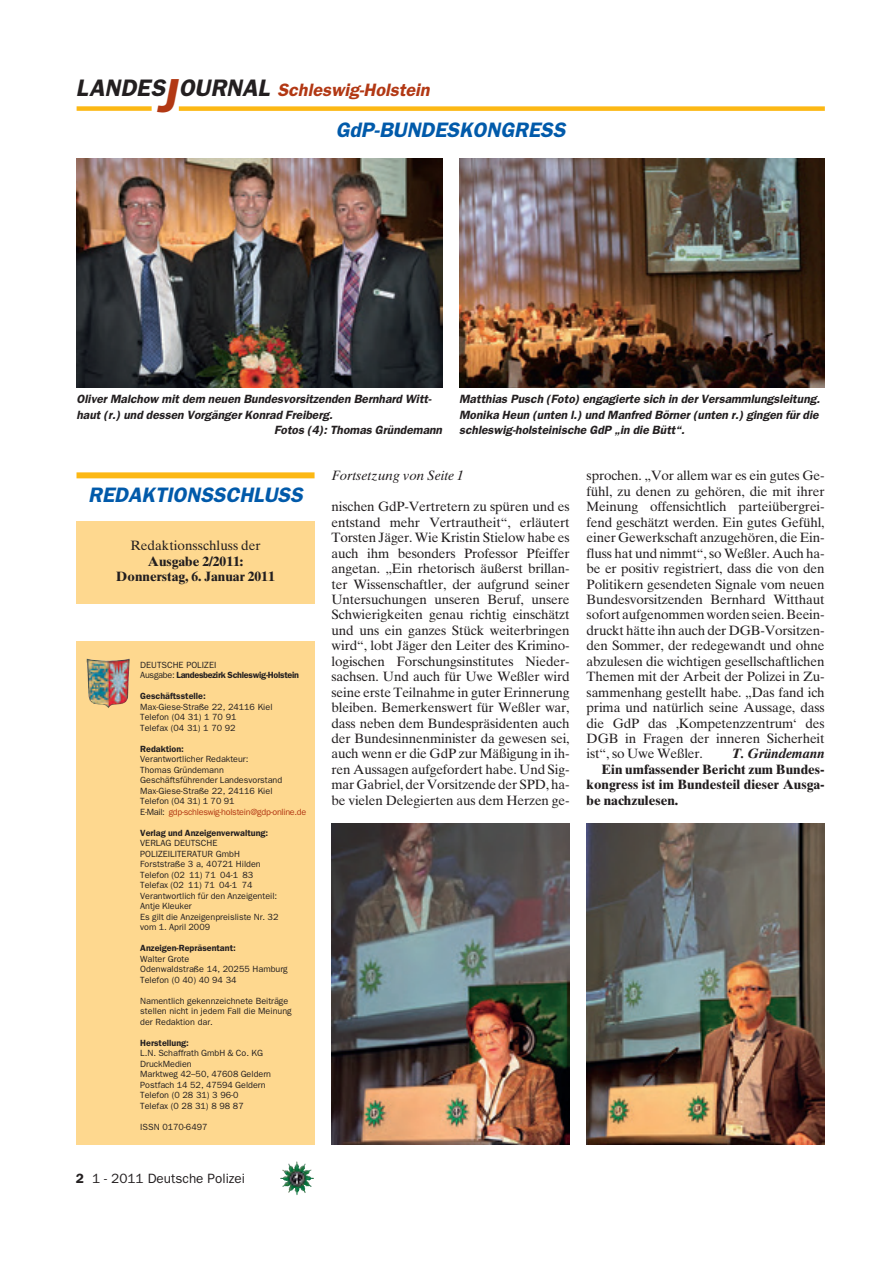
<style>
.page{position:relative;width:893px;height:1263px;background:#fff}
.page>*{position:absolute;margin:0;border:0;box-sizing:border-box;transform-origin:0 0}
.t1{font:21px "Franklin Gothic Demi Oblique OV GFIVOC";color:#015aaa}
.t2{font:18px "Franklin Gothic Demi Oblique OV GFIVOC";color:#b23814}
.t3{font:13.5px/15.5px "Times Ten Roman OV ZEIVOC";letter-spacing:-.015em;color:#231f20;text-align:justify}
.t4{font:13.5px/15.5px "Times Ten Bold OV BFIVOC";color:#231f20;text-align:justify}
.t5{font:13.5px "Franklin Gothic Book OV EFIVOC";color:#231f20}
.t6{font:13.5px "Times Ten Italic OV YEIVOC";color:#231f20}
.t7{font:13.5px "Times Ten Bold Italic OV CFIVOC";letter-spacing:-.015em;color:#231f20}
.t8{font:12px/15.5px "Franklin Gothic Demi Oblique OV GFIVOC";color:#231f20;text-align:justify}
.t9{font:9px/10.5px "Franklin Gothic Book OV EFIVOC";color:#231f20}
.t10{font:9px "Franklin Gothic Demi OV DFIVOC";color:#231f20}
.t11{font:9px "Franklin Gothic Demi OV DFIVOC";letter-spacing:-.03em;color:#231f20}
.s1{font-size:24px;color:#231f20}
.s2{font-size:48px}
.s3{font-family:"Franklin Gothic Book OV EFIVOC"}
.s4{color:#b23814}
.s5{font-family:"Franklin Gothic Demi OV DFIVOC"}
</style>
<div class="page">
<img style="left:282px;top:1163px;width:32px;height:32px">
<div style="left:77px;top:641px;width:238px;height:503px;background:#fed88f"></div>
<img style="left:87px;top:659px;width:43px;height:49px">
<div style="left:77px;top:106px;width:75px;height:5px;background:#fcb814"></div>
<div style="left:179px;top:106px;width:646px;height:5px;background:#fcb814"></div>
<img style="left:77px;top:158px;width:365px;height:230px">
<img style="left:332px;top:824px;width:238px;height:320px">
<img style="left:587px;top:824px;width:238px;height:320px">
<img style="left:459px;top:158px;width:366px;height:230px">
<div style="left:77px;top:472px;width:238px;height:6px;background:#fcb814"></div>
<div style="left:77px;top:521px;width:238px;height:83px;background:#fed88f"></div>
<h2 class="t2" style="left:76px;top:83px;width:355px"><span class="s1">LANDES</span><span class="s2">J</span><span class="s1">OURNAL</span> Schleswig-Holstein</h2>
<h1 class="t1" style="left:336px;top:121px;width:231px">GdP-BUNDESKONGRESS</h1>
<p class="t8" style="left:77px;top:392px;width:357px">Oliver Malchow mit dem neuen Bundesvorsitzenden Bernhard Witt-</p>
<p class="t8" style="left:77px;top:408px;width:258px">haut (r.) und dessen Vorgänger Konrad Freiberg.</p>
<p class="t8" style="left:274px;top:423px;width:169px">Fotos (4): Thomas Gründemann</p>
<p class="t8" style="left:459px;top:392px;width:362px">Matthias Pusch (Foto) engagierte sich in der Versammlungsleitung.<br>Monika Heun (unten l.) und Manfred Börner (unten r.) gingen für die schleswig-holsteinische GdP „in die Bütt“.</p>
<h1 class="t1" style="left:88px;top:487px;width:216px">REDAKTIONSSCHLUSS</h1>
<p class="t3" style="left:130px;top:539px;width:132px">Redaktionsschluss der</p>
<p class="t4" style="left:116px;top:555px;width:160px;text-align:center">Ausgabe 2/2011:<br>Donnerstag, 6. Januar 2011</p>
<p class="t9" style="left:140px;top:660px;width:78px">DEUTSCHE POLIZEI</p>
<p class="t11" style="left:140px;top:672px;width:160px"><span class="s3">Ausgabe:</span> Landesbezirk Schleswig-Holstein</p>
<p class="t10" style="left:140px;top:693px;width:67px">Geschäftsstelle:</p>
<p class="t9" style="left:140px;top:702px;width:134px">Max-Giese-Straße 22, 24116 Kiel<br>Telefon (04 31) 1 70 91<br>Telefax (04 31) 1 70 92</p>
<p class="t10" style="left:140px;top:745px;width:45px">Redaktion:</p>
<p class="t9" style="left:140px;top:755px;width:168px">Verantwortlicher Redakteur:<br>Thomas Gründemann<br>Geschäftsführender Landesvorstand<br>Max-Giese-Straße 22, 24116 Kiel<br>Telefon (04 31) 1 70 91<br>E-Mail: <span class="s4">gdp-schleswig-holstein@gdp-online.de</span></p>
<p class="t10" style="left:140px;top:829px;width:129px">Verlag und Anzeigenverwaltung:</p>
<p class="t9" style="left:140px;top:839px;width:140px">VERLAG DEUTSCHE<br>POLIZEILITERATUR GmbH<br>Forststraße 3 a, 40721 Hilden<br>Telefon (02 11) 71 04-1 83<br>Telefax (02 11) 71 04-1 74<br>Verantwortlich für den Anzeigenteil:<br>Antje Kleuker<br>Es gilt die Anzeigenpreisliste Nr. 32 vom 1. April 2009</p>
<p class="t10" style="left:140px;top:945px;width:97px">Anzeigen-Repräsentant:</p>
<p class="t9" style="left:140px;top:954px;width:149px">Walter Grote<br>Odenwaldstraße 14, 20255 Hamburg<br>Telefon (0 40) 40 94 34</p>
<p class="t9" style="left:140px;top:996px;width:153px">Namentlich gekennzeichnete Beiträge stellen nicht in jedem Fall die Meinung der Redaktion dar.</p>
<p class="t10" style="left:140px;top:1039px;width:50px">Herstellung:</p>
<p class="t9" style="left:140px;top:1049px;width:132px">L.N. Schaffrath GmbH &amp; Co. KG<br>DruckMedien<br>Marktweg 42–50, 47608 Geldern<br>Postfach 14 52, 47594 Geldern<br>Telefon (0 28 31) 3 96-0<br>Telefax (0 28 31) 8 98 87</p>
<p class="t9" style="left:140px;top:1122px;width:69px">ISSN 0170-6497</p>
<p class="t5" style="left:76px;top:1173px;width:171px"><span class="s5">2</span> 1 - 2011 Deutsche Polizei</p>
<p class="t6" style="left:332px;top:470px;width:134px">Fortsetzung von Seite 1</p>
<p class="t3" style="left:332px;top:500px;width:240px">nischen GdP-Vertretern zu spüren und es entstand mehr Vertrautheit“, erläutert Torsten Jäger. Wie Kristin Stielow habe es auch ihm besonders Professor Pfeiffer angetan. „Ein rhetorisch äußerst brillan&shy;ter Wissenschaftler, der aufgrund seiner Untersuchungen unseren Beruf, unsere Schwierigkeiten genau richtig einschätzt und uns ein ganzes Stück weiterbringen wird“, lobt Jäger den Leiter des Krimino&shy;logischen Forschungsinstitutes Nieder&shy;sachsen. Und auch für Uwe Weßler wird seine erste Teilnahme in guter Erinnerung bleiben. Bemerkenswert für Weßler war, dass neben dem Bundespräsidenten auch der Bundesinnenminister da gewesen sei, auch wenn er die GdP zur Mäßigung in ih&shy;ren Aussagen aufgefordert habe. Und Sig&shy;mar Gabriel, der Vorsitzende der SPD, ha&shy;be vielen Delegierten aus dem Herzen ge-</p>
<p class="t3" style="left:587px;top:469px;width:240px">sprochen. „Vor allem war es ein gutes Ge&shy;fühl, zu denen zu gehören, die mit ihrer Meinung offensichtlich parteiübergrei&shy;fend geschätzt werden. Ein gutes Gefühl, einer Gewerkschaft anzugehören, die Ein&shy;fluss hat und nimmt“, so Weßler. Auch ha&shy;be er positiv registriert, dass die von den Politikern gesendeten Signale vom neuen Bundesvorsitzenden Bernhard Witthaut sofort aufgenommen worden seien. Beein&shy;druckt hätte ihn auch der DGB-Vorsitzen&shy;den Sommer, der redegewandt und ohne abzulesen die wichtigen gesellschaftlichen Themen mit der Arbeit der Polizei in Zu&shy;sammenhang gestellt habe. „Das fand ich prima und natürlich seine Aussage, dass die GdP das ,Kompetenzzentrum‘ des DGB in Fragen der inneren Sicherheit ist“, so Uwe Weßler.</p>
<p class="t7" style="left:732px;top:749px;width:94px">T. Gründemann</p>
<p class="t4" style="left:587px;top:763px;width:240px;text-indent:15px">Ein umfassender Bericht zum Bundes&shy;kongress ist im Bundesteil dieser Ausga&shy;be nachzulesen.</p>
</div>
